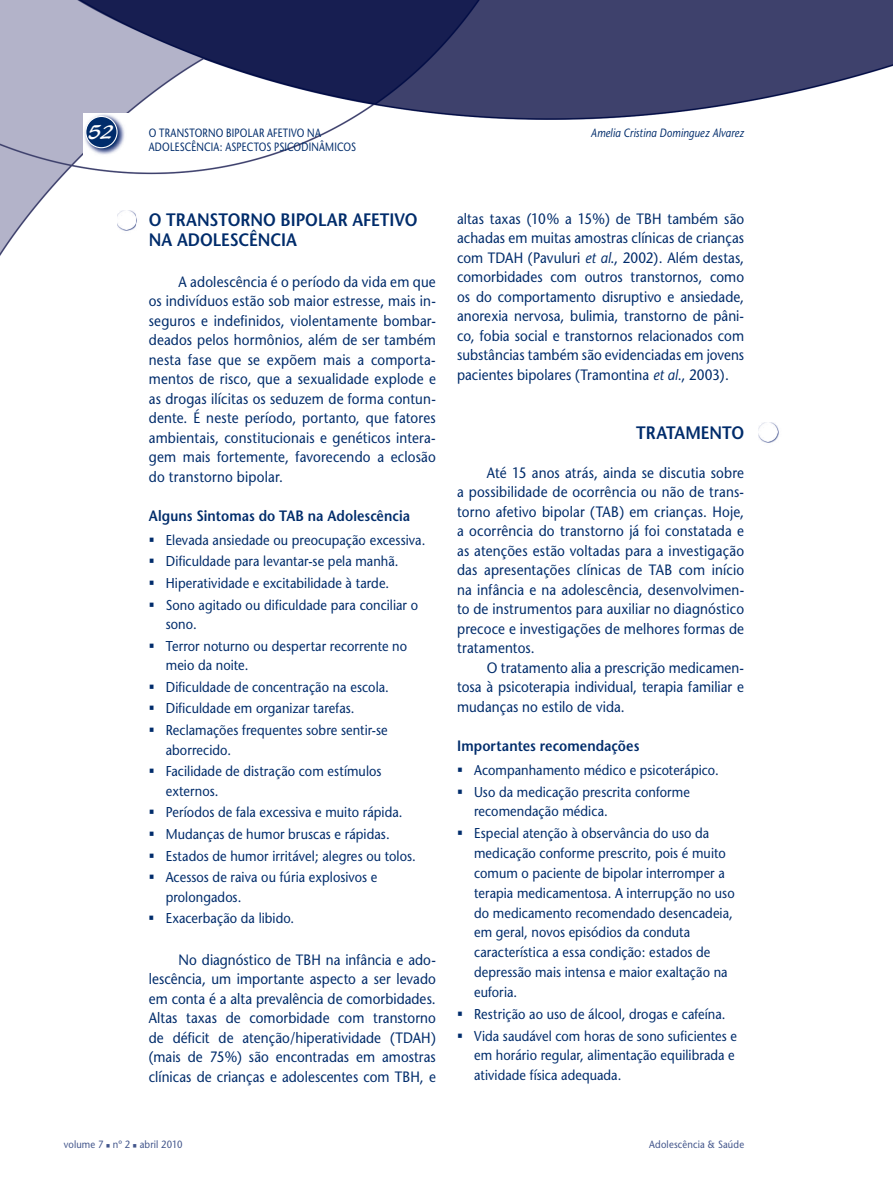
<style>
.page{position:relative;width:893px;height:1191px;background:#fff}
.page>*{position:absolute;margin:0;border:0;box-sizing:border-box;transform-origin:0 0}
.t1{font:21px "Blacklight D";color:#fff}
.t2{font:600 18px/19.5px "Stone Sans";color:#002c6b;scale:.9 1}
.t3{font:15px/19.5px "Stone Sans";letter-spacing:.005em;color:#002c6b;text-align:justify;scale:.9 1}
.t4{font:600 15px "Stone Sans";letter-spacing:.005em;color:#002c6b;scale:.9 1}
.t5{font:14.25px/19.8px "Stone Sans";letter-spacing:.005em;color:#002c6b;scale:.9 1}
.t6{font:12px/14.4px "Stone Sans";letter-spacing:.02em;color:#002c6b;scale:.8 1}
.t7{font:italic 12px "Stone Sans";letter-spacing:.01em;color:#002c6b;scale:.85 1}
.t8{font:10.5px "Stone Sans";letter-spacing:.015em;color:#42558b;scale:.9 1}
.s1{font-style:italic}
</style>
<div class="page">
<img style="left:0;top:0;width:893px;height:437px">
<img style="left:84px;top:114px;width:50px;height:50px">
<svg style="left:85px;top:116px;width:33px;height:32px"></svg>
<img style="left:117px;top:211px;width:27px;height:26px">
<img style="left:117px;top:211px;width:19px;height:18px">
<img style="left:759px;top:422px;width:26px;height:21px">
<img style="left:759px;top:423px;width:18px;height:18px">
<h1 class="t1" style="left:89px;top:119px;width:27px">52</h1>
<p class="t6" style="left:149px;top:125px;width:260px">O TRANSTORNO BIPOLAR AFETIVO NA<br>ADOLESCÊNCIA: ASPECTOS PSICODINÂMICOS</p>
<p class="t7" style="left:591px;top:125px;width:182px">Amelia Cristina Dominguez Alvarez</p>
<p class="t2" style="left:149px;top:210px;width:300px">O TRANSTORNO BIPOLAR AFETIVO<br>NA ADOLESCÊNCIA</p>
<p class="t3" style="left:149px;top:272px;width:320px;text-indent:30px">A adolescência é o período da vida em que os indivíduos estão sob maior estresse, mais in&shy;seguros e indefinidos, violentamente bombar&shy;deados pelos hormônios, além de ser também nesta fase que se expõem mais a comporta&shy;mentos de risco, que a sexualidade explode e as drogas ilícitas os seduzem de forma contun&shy;dente. É neste período, portanto, que fatores ambientais, constitucionais e genéticos intera&shy;gem mais fortemente, favorecendo a eclosão do transtorno bipolar.</p>
<p class="t4" style="left:149px;top:506px;width:292px">Alguns Sintomas do TAB na Adolescência</p>
<p class="t5" style="left:149px;top:530px;width:309px">▪ Elevada ansiedade ou preocupação excessiva.</p>
<p class="t5" style="left:149px;top:551px;width:279px">▪ Dificuldade para levantar-se pela manhã.</p>
<p class="t5" style="left:149px;top:573px;width:269px">▪ Hiperatividade e excitabilidade à tarde.</p>
<p class="t5" style="left:166px;top:595px;width:282px;text-indent:-17px">▪ Sono agitado ou dificuldade para conciliar o sono.</p>
<p class="t5" style="left:166px;top:636px;width:270px;text-indent:-17px">▪ Terror noturno ou despertar recorrente no meio da noite.</p>
<p class="t5" style="left:149px;top:677px;width:268px">▪ Dificuldade de concentração na escola.</p>
<p class="t5" style="left:149px;top:698px;width:230px">▪ Dificuldade em organizar tarefas.</p>
<p class="t5" style="left:166px;top:720px;width:248px;text-indent:-17px">▪ Reclamações frequentes sobre sentir-se aborrecido.</p>
<p class="t5" style="left:166px;top:761px;width:241px;text-indent:-17px">▪ Facilidade de distração com estímulos externos.</p>
<p class="t5" style="left:149px;top:802px;width:284px">▪ Períodos de fala excessiva e muito rápida.</p>
<p class="t5" style="left:149px;top:824px;width:269px">▪ Mudanças de humor bruscas e rápidas.</p>
<p class="t5" style="left:149px;top:846px;width:298px">▪ Estados de humor irritável; alegres ou tolos.</p>
<p class="t5" style="left:166px;top:867px;width:237px;text-indent:-17px">▪ Acessos de raiva ou fúria explosivos e prolongados.</p>
<p class="t5" style="left:149px;top:908px;width:163px">▪ Exacerbação da libido.</p>
<p class="t3" style="left:149px;top:949px;width:320px;text-indent:30px">No diagnóstico de TBH na infância e ado&shy;lescência, um importante aspecto a ser levado em conta é a alta prevalência de comorbidades.<br>Altas taxas de comorbidade com transtorno de déficit de atenção/hiperatividade (TDAH) (mais de 75%) são encontradas em amostras clínicas de crianças e adolescentes com TBH, e</p>
<p class="t3" style="left:457px;top:209px;width:320px">altas taxas (10% a 15%) de TBH também são achadas em muitas amostras clínicas de crianças com TDAH (Pavuluri <span class="s1">et al</span>., 2002). Além destas, comorbidades com outros transtornos, como os do comportamento disruptivo e ansiedade, anorexia nervosa, bulimia, transtorno de pâni&shy;co, fobia social e transtornos relacionados com substâncias também são evidenciadas em jovens pacientes bipolares (Tramontina <span class="s1">et al</span>., 2003).</p>
<p class="t2" style="left:636px;top:422px;width:121px">TRATAMENTO</p>
<p class="t3" style="left:457px;top:462px;width:320px;text-indent:30px">Até 15 anos atrás, ainda se discutia sobre a possibilidade de ocorrência ou não de trans&shy;torno afetivo bipolar (TAB) em crianças. Hoje, a ocorrência do transtorno já foi constatada e as atenções estão voltadas para a investigação das apresentações clínicas de TAB com início na infância e na adolescência, desenvolvimen&shy;to de instrumentos para auxiliar no diagnóstico precoce e investigações de melhores formas de tratamentos.</p>
<p class="t3" style="left:457px;top:657px;width:320px;text-indent:30px">O tratamento alia a prescrição medicamen&shy;tosa à psicoterapia individual, terapia familiar e mudanças no estilo de vida.</p>
<p class="t4" style="left:457px;top:736px;width:204px">Importantes recomendações</p>
<p class="t5" style="left:457px;top:760px;width:292px">▪ Acompanhamento médico e psicoterápico.</p>
<p class="t5" style="left:474px;top:781px;width:241px;text-indent:-17px">▪ Uso da medicação prescrita conforme recomendação médica.</p>
<p class="t5" style="left:474px;top:823px;width:291px;text-indent:-17px">▪ Especial atenção à observância do uso da medicação conforme prescrito, pois é muito comum o paciente de bipolar interromper a terapia medicamentosa. A interrupção no uso do medicamento recomendado desencadeia, em geral, novos episódios da conduta característica a essa condição: estados de depressão mais intensa e maior exaltação na euforia.</p>
<p class="t5" style="left:457px;top:1003px;width:300px">▪ Restrição ao uso de álcool, drogas e cafeína.</p>
<p class="t5" style="left:474px;top:1025px;width:294px;text-indent:-17px">▪ Vida saudável com horas de sono suficientes e em horário regular, alimentação equilibrada e atividade física adequada.</p>
<p class="t8" style="left:64px;top:1137px;width:133px">volume 7 ■ nº 2 ■ abril 2010</p>
<p class="t8" style="left:649px;top:1137px;width:107px">Adolescência &amp; Saúde</p>
</div>
